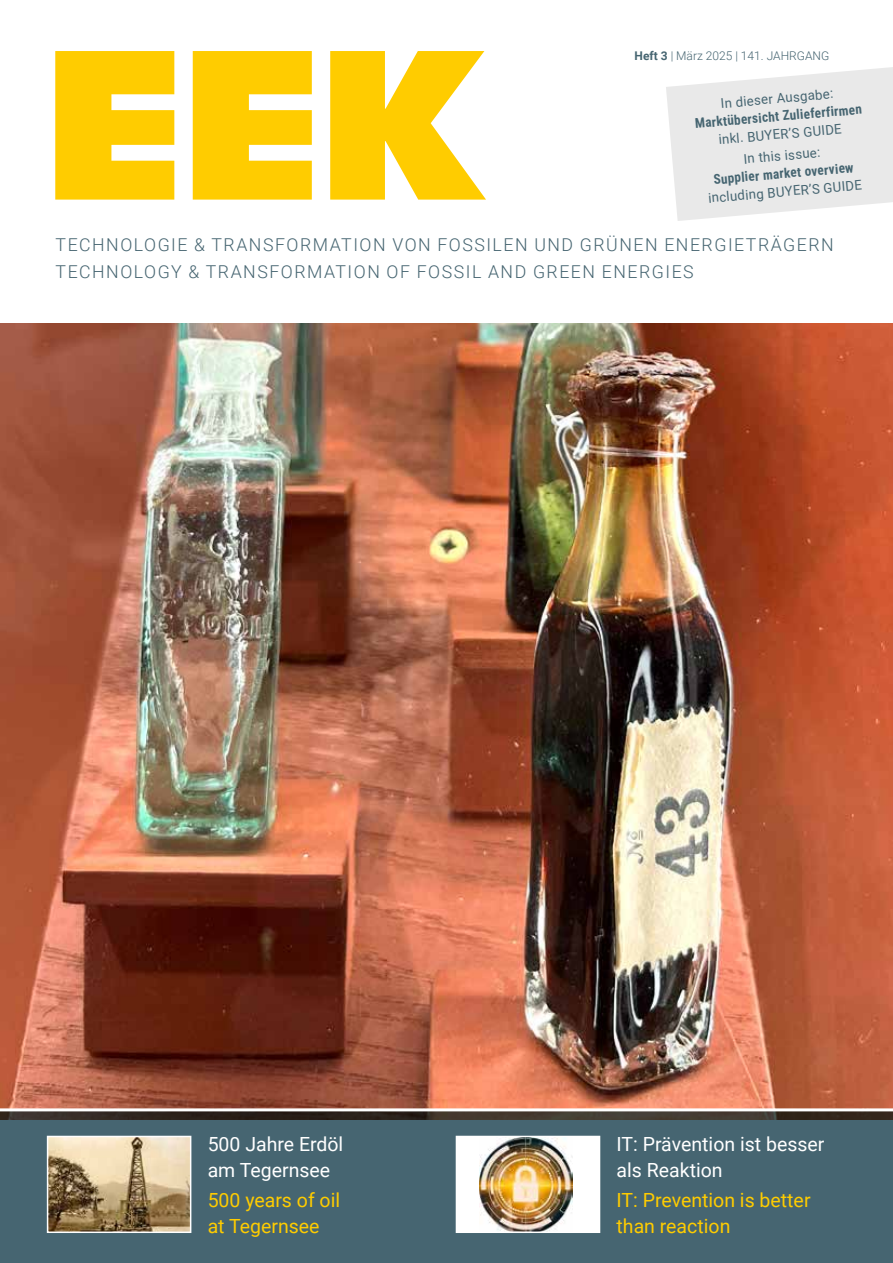
<style>
.page{position:relative;width:893px;height:1263px;background:#fff}
.page>*{position:absolute;margin:0;border:0;box-sizing:border-box;transform-origin:0 0}
.t1{font:19.5px/26px "Roboto";color:#fff}
.t2{font:19.5px/26px "Roboto";color:#fc0}
.t3{font:300 17.7px/27px "Roboto";letter-spacing:.085em;color:#466571}
.t4{font:13.5px/21.5px "Roboto";color:#466571;text-align:center}
.t5{font:700 13.5px "Roboto Condensed";color:#466571}
.t6{font:300 12px "Roboto";color:#466571}
.s1{font-weight:700}
</style>
<div class="page">
<img style="left:0;top:323px;width:893px;height:785px">
<svg style="left:193px;top:51px;width:119px;height:149px;background:#ffd11d"></svg>
<svg style="left:55px;top:51px;width:119px;height:149px;background:#ffd11d"></svg>
<svg style="left:330px;top:51px;width:156px;height:149px"></svg>
<div style="left:0;top:1110px;width:893px;height:153px;background:#466571"></div>
<hr style="left:0;top:1108px;width:893px;height:3px;background:#fff">
<img style="left:50px;top:1139px;width:138px;height:91px">
<div style="left:47px;top:1136px;width:144px;height:97px;border:2px solid #fff"></div>
<div style="left:456px;top:1136px;width:143px;height:96px;background:#fff"></div>
<img style="left:480px;top:1139px;width:92px;height:91px">
<div style="left:456px;top:1136px;width:144px;height:97px;border:2px solid #fff"></div>
<svg style="left:666px;top:67px;width:227px;height:154px;background:#ececec"></svg>
<p class="t6" style="left:635px;top:47px;width:196px"><span class="s1">Heft 3</span> | März 2025 | 141. JAHRGANG</p>
<p class="t4" style="left:720px;top:92px;width:114px;rotate:-5deg">In dieser Ausgabe:</p>
<p class="t5" style="left:694px;top:114px;width:169px;rotate:-5deg">Marktübersicht Zulieferfirmen</p>
<p class="t4" style="left:718px;top:128px;width:125px;rotate:-5deg">inkl. BUYER’S GUIDE<br>In this issue:</p>
<p class="t5" style="left:713px;top:170px;width:142px;rotate:-5deg">Supplier market overview</p>
<p class="t4" style="left:707px;top:187px;width:156px;rotate:-5deg">including BUYER’S GUIDE</p>
<p class="t3" style="left:56px;top:230px;width:780px">TECHNOLOGIE &amp; TRANSFORMATION VON FOSSILEN UND GRÜNEN ENERGIETRÄGERN<br>TECHNOLOGY &amp; TRANSFORMATION OF FOSSIL AND GREEN ENERGIES</p>
<p class="t1" style="left:208px;top:1130px;width:137px">500 Jahre Erdöl am Tegernsee</p>
<p class="t2" style="left:208px;top:1186px;width:134px">500 years of oil at Tegernsee</p>
<p class="t1" style="left:617px;top:1130px;width:209px">IT: Prävention ist besser als Reaktion</p>
<p class="t2" style="left:617px;top:1186px;width:195px">IT: Prevention is better than reaction</p>
</div>
